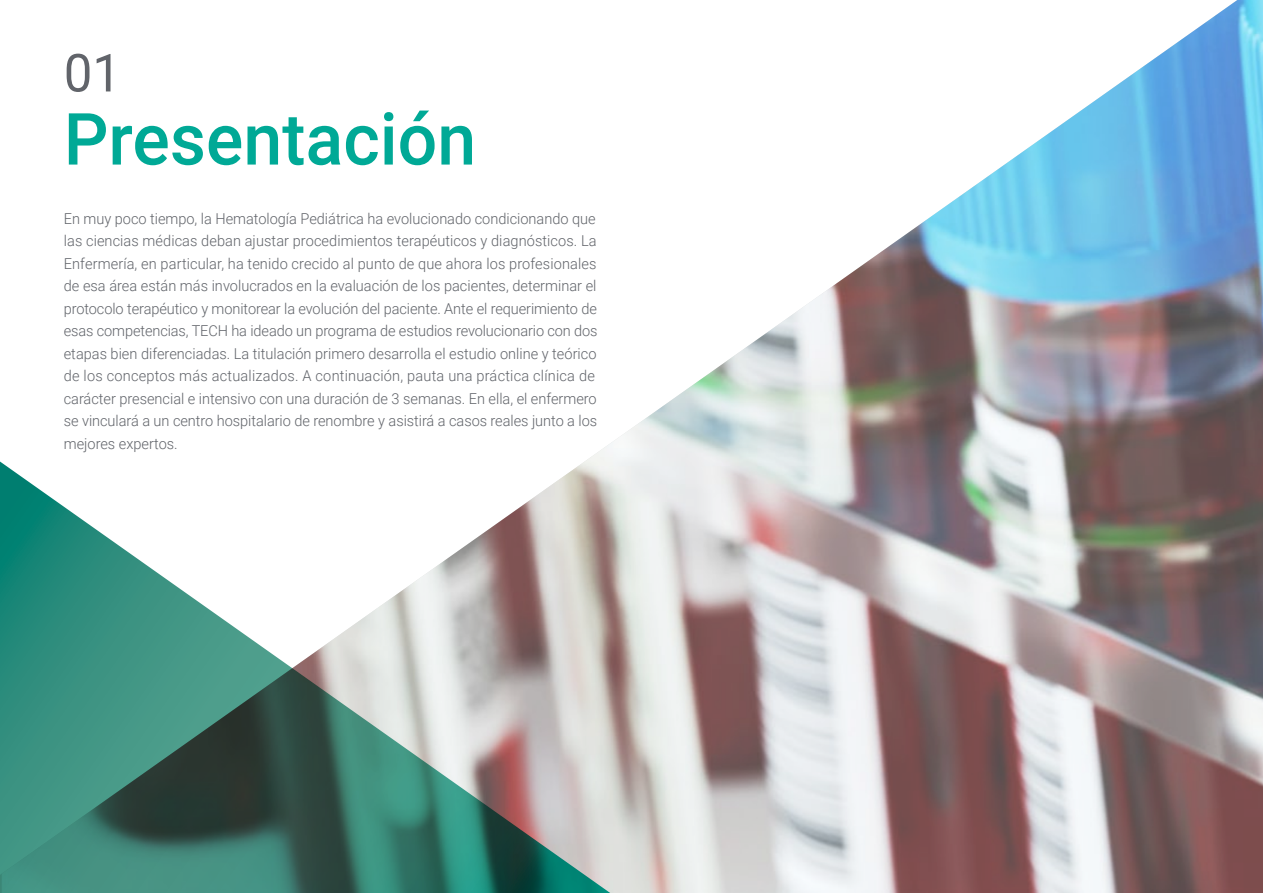
<style>
.page{position:relative;width:1263px;height:893px;background:#fff}
.page>*{position:absolute;margin:0;border:0;box-sizing:border-box;transform-origin:0 0}
.t1{font:500 72px "Roboto";color:#00a996}
.t2{font:52.5px "Roboto";color:#61646a}
.t3{font:300 15px/22.5px "Roboto";color:#61646a}
</style>
<div class="page">
<img style="left:607px;top:0;width:656px;height:893px">
<svg style="left:0;top:446px;width:640px;height:447px"></svg>
<h2 class="t2" style="left:64px;top:36px;width:59px">01</h2>
<h1 class="t1" style="left:64px;top:89px;width:414px">Presentación</h1>
<p class="t3" style="left:64px;top:207px;width:535px">En muy poco tiempo, la Hematología Pediátrica ha evolucionado condicionando que las ciencias médicas deban ajustar procedimientos terapéuticos y diagnósticos. La Enfermería, en particular, ha tenido crecido al punto de que ahora los profesionales de esa área están más involucrados en la evaluación de los pacientes, determinar el protocolo terapéutico y monitorear la evolución del paciente. Ante el requerimiento de esas competencias, TECH ha ideado un programa de estudios revolucionario con dos etapas bien diferenciadas. La titulación primero desarrolla el estudio online y teórico de los conceptos más actualizados. A continuación, pauta una práctica clínica de carácter presencial e intensivo con una duración de 3 semanas. En ella, el enfermero se vinculará a un centro hospitalario de renombre y asistirá a casos reales junto a los mejores expertos.</p>
</div>
